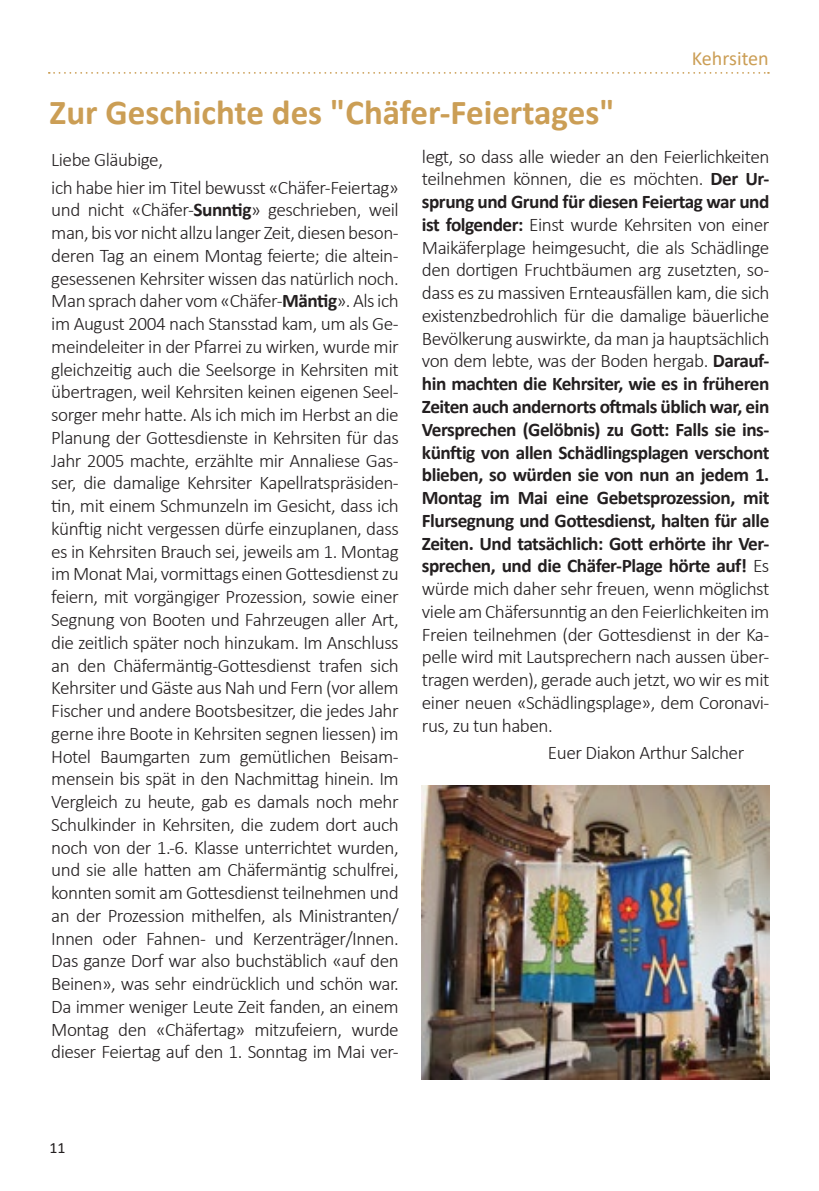
<style>
.page{position:relative;width:819px;height:1191px;background:#fff}
.page>*{position:absolute;margin:0;border:0;box-sizing:border-box;transform-origin:0 0}
.t1{font:700 35px "Calibri";color:#cb9e55}
.t2{font:20.12px "Calibri";color:#cb9e55}
.t3{font:300 19.25px/22.8px "Calibri";letter-spacing:-.025em;color:#231f20;text-align:justify}
.t4{font:15.75px "Calibri";color:#231f20}
.s1{font-weight:700}
</style>
<div class="page">
<svg style="left:49px;top:72px;width:720px;height:2px"></svg>
<img style="left:422px;top:786px;width:347px;height:294px">
<p class="t2" style="left:691px;top:44px;width:78px">Kehrsiten</p>
<h1 class="t1" style="left:50px;top:87px;width:566px">Zur Geschichte des "Chäfer-Feiertages"</h1>
<p class="t3" style="left:51px;top:145px;width:349px;line-height:27.7px">Liebe Gläubige,<br>ich habe hier im Titel bewusst «Chäfer-Feiertag»</p>
<p class="t3" style="left:51px;top:198px;width:349px">und nicht «Chäfer-<span class="s1">Sunntig</span>» geschrieben, weil man, bis vor nicht allzu langer Zeit, diesen beson&shy;deren Tag an einem Montag feierte; die altein&shy;gesessenen Kehrsiter wissen das natürlich noch.<br>Man sprach daher vom «Chäfer-<span class="s1">Mäntig</span>». Als ich im August 2004 nach Stansstad kam, um als Ge&shy;meindeleiter in der Pfarrei zu wirken, wurde mir gleichzeitig auch die Seelsorge in Kehrsiten mit übertragen, weil Kehrsiten keinen eigenen Seel&shy;sorger mehr hatte. Als ich mich im Herbst an die Planung der Gottesdienste in Kehrsiten für das Jahr 2005 machte, erzählte mir Annaliese Gas&shy;ser, die damalige Kehrsiter Kapellratspräsiden&shy;tin, mit einem Schmunzeln im Gesicht, dass ich künftig nicht vergessen dürfe einzuplanen, dass es in Kehrsiten Brauch sei, jeweils am 1. Montag im Monat Mai, vormittags einen Gottesdienst zu feiern, mit vorgängiger Prozession, sowie einer Segnung von Booten und Fahrzeugen aller Art, die zeitlich später noch hinzukam. Im Anschluss an den Chäfermäntig-Gottesdienst trafen sich Kehrsiter und Gäste aus Nah und Fern (vor allem Fischer und andere Bootsbesitzer, die jedes Jahr gerne ihre Boote in Kehrsiten segnen liessen) im Hotel Baumgarten zum gemütlichen Beisam&shy;mensein bis spät in den Nachmittag hinein. Im Vergleich zu heute, gab es damals noch mehr Schulkinder in Kehrsiten, die zudem dort auch noch von der 1.-6. Klasse unterrichtet wurden, und sie alle hatten am Chäfermäntig schulfrei, konnten somit am Gottesdienst teilnehmen und an der Prozession mithelfen, als Ministranten/ Innen oder Fahnen- und Kerzenträger/Innen.<br>Das ganze Dorf war also buchstäblich «auf den Beinen», was sehr eindrücklich und schön war.<br>Da immer weniger Leute Zeit fanden, an einem Montag den «Chäfertag» mitzufeiern, wurde dieser Feiertag auf den 1. Sonntag im Mai ver-</p>
<p class="t3" style="left:422px;top:145px;width:349px">legt, so dass alle wieder an den Feierlichkeiten teilnehmen können, die es möchten. <span class="s1">Der Ur&shy;sprung und Grund für diesen Feiertag war und ist folgender:</span> Einst wurde Kehrsiten von einer Maikäferplage heimgesucht, die als Schädlinge den dortigen Fruchtbäumen arg zusetzten, so&shy;dass es zu massiven Ernteausfällen kam, die sich existenzbedrohlich für die damalige bäuerliche Bevölkerung auswirkte, da man ja hauptsächlich von dem lebte, was der Boden hergab. <span class="s1">Darauf&shy;hin machten die Kehrsiter, wie es in früheren Zeiten auch andernorts oftmals üblich war, ein Versprechen (Gelöbnis) zu Gott: Falls sie ins&shy;künftig von allen Schädlingsplagen verschont blieben, so würden sie von nun an jedem 1.<br>Montag im Mai eine Gebetsprozession, mit Flursegnung und Gottesdienst, halten für alle Zeiten. Und tatsächlich: Gott erhörte ihr Ver&shy;sprechen, und die Chäfer-Plage hörte auf!</span> Es würde mich daher sehr freuen, wenn möglichst viele am Chäfersunntig an den Feierlichkeiten im Freien teilnehmen (der Gottesdienst in der Ka&shy;pelle wird mit Lautsprechern nach aussen über&shy;tragen werden), gerade auch jetzt, wo wir es mit einer neuen «Schädlingsplage», dem Coronavi&shy;rus, zu tun haben.</p>
<p class="t3" style="left:548px;top:741px;width:198px">Euer Diakon Arthur Salcher</p>
<p class="t4" style="left:50px;top:1137px;width:17px">11</p>
</div>
